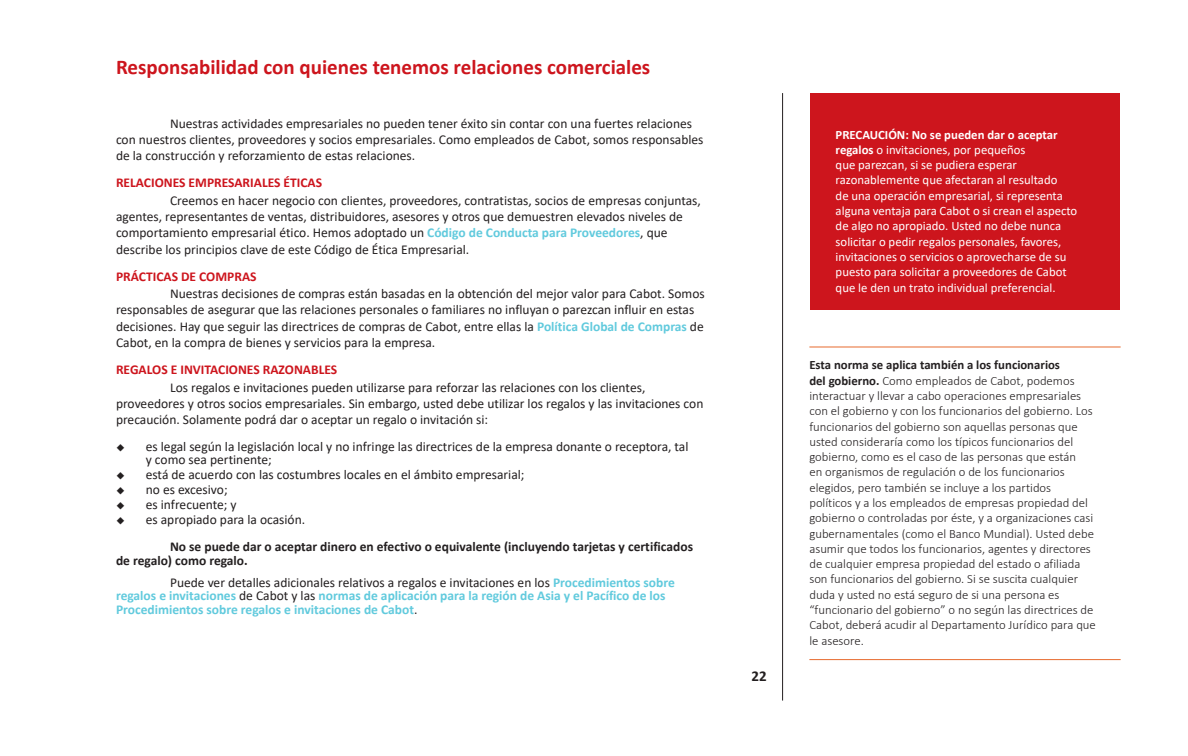
<style>
.page{position:relative;width:1188px;height:756px;background:#fff}
.page>*{position:absolute;margin:0;border:0;box-sizing:border-box;transform-origin:0 0}
.t1{font:700 21px "Calibri";color:#cd151d}
.t2{font:700 15px "Calibri";color:#231f20}
.t3{font:13.5px/16.2px "Calibri";color:#231f20}
.t4{font:700 13.5px/13.5px "Calibri";color:#61cadd}
.t5{font:700 13.5px/27px "Calibri";color:#231f20}
.t6{font:700 13.5px "Calibri";color:#cd151d}
.t7{font:300 12.75px/15.3px "Calibri";color:#231f20}
.t8{font:12.75px/15.3px "Calibri";color:#fff}
.s1{font-weight:700;color:#61cadd}
.s2{font-weight:400}
.s3{font-weight:700}
.s4{font-weight:400;color:#231f20}
</style>
<div class="page">
<hr style="left:782px;top:93px;width:1px;height:608px;background:#231f20">
<hr style="left:809px;top:347px;width:312px;height:1px;background:#e76a2e">
<hr style="left:809px;top:659px;width:312px;height:1px;background:#e76a2e">
<div style="left:810px;top:93px;width:310px;height:217px;background:#cd151d"></div>
<h1 class="t1" style="left:116px;top:52px;width:536px">Responsabilidad con quienes tenemos relaciones comerciales</h1>
<p class="t3" style="left:116px;top:115px;width:589px;text-indent:54px">Nuestras actividades empresariales no pueden tener éxito sin contar con una fuertes relaciones con nuestros clientes, proveedores y socios empresariales. Como empleados de Cabot, somos responsables de la construcción y reforzamiento de estas relaciones.</p>
<p class="t6" style="left:116px;top:173px;width:208px">RELACIONES EMPRESARIALES ÉTICAS</p>
<p class="t3" style="left:116px;top:192px;width:586px;text-indent:54px">Creemos en hacer negocio con clientes, proveedores, contratistas, socios de empresas conjuntas, agentes, representantes de ventas, distribuidores, asesores y otros que demuestren elevados niveles de comportamiento empresarial ético. Hemos adoptado un <span class="s1">Código de Conducta para Proveedores</span>, que describe los principios clave de este Código de Ética Empresarial.</p>
<p class="t6" style="left:116px;top:266px;width:142px">PRÁCTICAS DE COMPRAS</p>
<p class="t3" style="left:116px;top:285px;width:590px;text-indent:54px">Nuestras decisiones de compras están basadas en la obtención del mejor valor para Cabot. Somos responsables de asegurar que las relaciones personales o familiares no influyan o parezcan influir en estas decisiones. Hay que seguir las directrices de compras de Cabot, entre ellas la <span class="s1">Política Global de Compras</span> de Cabot, en la compra de bienes y servicios para la empresa.</p>
<p class="t6" style="left:116px;top:360px;width:223px">REGALOS E INVITACIONES RAZONABLES</p>
<p class="t3" style="left:116px;top:379px;width:589px;text-indent:54px">Los regalos e invitaciones pueden utilizarse para reforzar las relaciones con los clientes, proveedores y otros socios empresariales. Sin embargo, usted debe utilizar los regalos y las invitaciones con precaución. Solamente podrá dar o aceptar un regalo o invitación si:</p>
<p class="t3" style="left:146px;top:439px;width:544px;line-height:13.5px;text-indent:-30px">◆ es legal según la legislación local y no infringe las directrices de la empresa donante o receptora, tal y como sea pertinente;</p>
<p class="t3" style="left:116px;top:466px;width:410px">◆ está de acuerdo con las costumbres locales en el ámbito empresarial;</p>
<p class="t3" style="left:116px;top:481px;width:113px">◆ no es excesivo;</p>
<p class="t3" style="left:116px;top:496px;width:122px">◆ es infrecuente; y</p>
<p class="t5" style="left:170px;top:506px;width:525px;text-indent:-54px">◆ <span class="s2">es apropiado para la ocasión.<br></span>No se puede dar o aceptar dinero en efectivo o equivalente (incluyendo tarjetas y certificados</p>
<p class="t3" style="left:170px;top:549px;width:506px;line-height:22px;text-indent:-54px"><span class="s3">de regalo) como regalo.<br></span>Puede ver detalles adicionales relativos a regalos e invitaciones en los <span class="s1">Procedimientos sobre</span></p>
<p class="t4" style="left:116px;top:589px;width:551px">regalos e invitaciones <span class="s4">de Cabot y las</span> normas de aplicación para la región de Asia y el Pacífico de los<br>Procedimientos sobre regalos e invitaciones de Cabot<span class="s4">.</span></p>
<p class="t2" style="left:752px;top:665px;width:17px">22</p>
<p class="t8" style="left:836px;top:126px;width:243px"><span class="s3">PRECAUCIÓN: No se pueden dar o aceptar regalos</span> o invitaciones, por pequeños<br>que parezcan, si se pudiera esperar razonablemente que afectaran al resultado<br>de una operación empresarial, si representa alguna ventaja para Cabot o si crean el aspecto de algo no apropiado. Usted no debe nunca solicitar o pedir regalos personales, favores, invitaciones o servicios o aprovecharse de su puesto para solicitar a proveedores de Cabot que le den un trato individual preferencial.</p>
<p class="t7" style="left:809px;top:357px;width:288px"><span class="s3">Esta norma se aplica también a los funcionarios<br>del gobierno.</span> Como empleados de Cabot, podemos interactuar y llevar a cabo operaciones empresariales con el gobierno y con los funcionarios del gobierno. Los funcionarios del gobierno son aquellas personas que usted consideraría como los típicos funcionarios del gobierno, como es el caso de las personas que están<br>en organismos de regulación o de los funcionarios elegidos, pero también se incluye a los partidos políticos y a los empleados de empresas propiedad del gobierno o controladas por éste, y a organizaciones casi gubernamentales (como el Banco Mundial). Usted debe asumir que todos los funcionarios, agentes y directores de cualquier empresa propiedad del estado o afiliada son funcionarios del gobierno. Si se suscita cualquier duda y usted no está seguro de si una persona es “funcionario del gobierno” o no según las directrices de Cabot, deberá acudir al Departamento Jurídico para que le asesore.</p>
</div>
